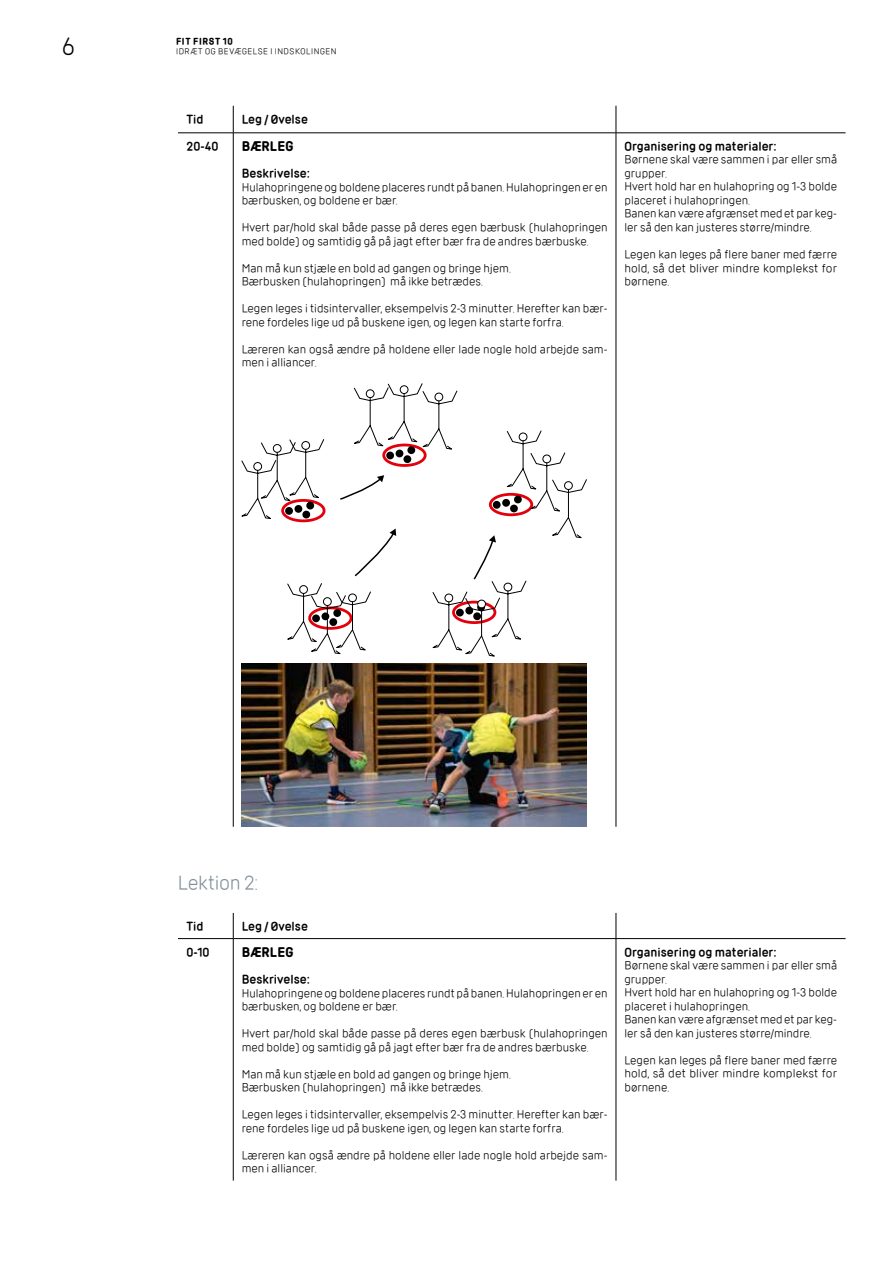
<style>
.page{position:relative;width:893px;height:1263px;background:#fff}
.page>*{position:absolute;margin:0;border:0;box-sizing:border-box;transform-origin:0 0}
.t1{font:24px "DIF";color:#000}
.t2{font:19.5px "DIF";letter-spacing:-.015em;color:#83929b}
.t3{font:700 12px "DIF";letter-spacing:.02em;color:#000}
.t4{font:11.55px/13.5px "DIF";color:#000}
.t5{font:600 11.55px "DIF";color:#000}
.t6{font:8.4px "DIF";letter-spacing:.065em;color:#000}
.t7{font:700 8.4px "DIF";letter-spacing:.07em;color:#000}
</style>
<div class="page">
<svg style="left:233px;top:106px;width:1px;height:27px"></svg>
<svg style="left:616px;top:106px;width:1px;height:27px"></svg>
<hr style="left:178px;top:133px;width:55px;height:1px;background:#000">
<hr style="left:233px;top:133px;width:383px;height:1px;background:#000">
<hr style="left:233px;top:133px;width:1px;height:694px;background:#000">
<hr style="left:616px;top:133px;width:230px;height:1px;background:#000">
<hr style="left:616px;top:133px;width:1px;height:694px;background:#000">
<svg style="left:242px;top:383px;width:345px;height:273px"></svg>
<svg style="left:233px;top:913px;width:1px;height:25px"></svg>
<svg style="left:616px;top:913px;width:1px;height:25px"></svg>
<hr style="left:178px;top:938px;width:55px;height:1px;background:#000">
<hr style="left:233px;top:938px;width:383px;height:1px;background:#000">
<hr style="left:233px;top:939px;width:1px;height:241px;background:#000">
<hr style="left:616px;top:938px;width:230px;height:1px;background:#000">
<hr style="left:616px;top:939px;width:1px;height:241px;background:#000">
<img style="left:242px;top:663px;width:345px;height:164px">
<h1 class="t1" style="left:62px;top:32px;width:14px">6</h1>
<p class="t6" style="left:176px;top:47px;width:162px">IDRÆT OG BEVÆGELSE I INDSKOLINGEN</p>
<p class="t7" style="left:176px;top:36px;width:58px">FIT FIRST 10</p>
<p class="t5" style="left:186px;top:112px;width:19px">Tid</p>
<p class="t5" style="left:242px;top:112px;width:68px">Leg / Øvelse</p>
<p class="t5" style="left:186px;top:139px;width:34px">20-40</p>
<p class="t3" style="left:242px;top:138px;width:53px">BÆRLEG</p>
<p class="t5" style="left:242px;top:166px;width:70px">Beskrivelse:</p>
<p class="t4" style="left:242px;top:180px;width:367px">Hulahopringene og boldene placeres rundt på banen. Hulahopringen er en bærbusken, og boldene er bær.</p>
<p class="t4" style="left:242px;top:221px;width:367px">Hvert par/hold skal både passe på deres egen bærbusk (hulahopringen med bolde) og samtidig gå på jagt efter bær fra de andres bærbuske.</p>
<p class="t4" style="left:242px;top:261px;width:271px">Man må kun stjæle en bold ad gangen og bringe hjem.<br>Bærbusken (hulahopringen) må ikke betrædes.</p>
<p class="t4" style="left:242px;top:302px;width:367px">Legen leges i tidsintervaller, eksempelvis 2-3 minutter. Herefter kan bær&shy;rene fordeles lige ud på buskene igen, og legen kan starte forfra.</p>
<p class="t4" style="left:242px;top:342px;width:367px">Læreren kan også ændre på holdene eller lade nogle hold arbejde sam&shy;men i alliancer.</p>
<p class="t5" style="left:624px;top:139px;width:154px">Organisering og materialer:</p>
<p class="t4" style="left:624px;top:153px;width:214px">Børnene skal være sammen i par eller små grupper.<br>Hvert hold har en hulahopring og 1-3 bolde placeret i hulahopringen.<br>Banen kan være afgrænset med et par keg&shy;ler så den kan justeres større/mindre.</p>
<p class="t4" style="left:624px;top:247px;width:214px;text-align:justify">Legen kan leges på flere baner med færre hold, så det bliver mindre komplekst for børnene.</p>
<h2 class="t2" style="left:178px;top:871px;width:82px">Lektion 2:</h2>
<p class="t5" style="left:186px;top:919px;width:19px">Tid</p>
<p class="t5" style="left:242px;top:919px;width:68px">Leg / Øvelse</p>
<p class="t5" style="left:186px;top:945px;width:25px">0-10</p>
<p class="t3" style="left:242px;top:944px;width:53px">BÆRLEG</p>
<p class="t5" style="left:242px;top:972px;width:70px">Beskrivelse:</p>
<p class="t4" style="left:242px;top:986px;width:367px">Hulahopringene og boldene placeres rundt på banen. Hulahopringen er en bærbusken, og boldene er bær.</p>
<p class="t4" style="left:242px;top:1026px;width:367px">Hvert par/hold skal både passe på deres egen bærbusk (hulahopringen med bolde) og samtidig gå på jagt efter bær fra de andres bærbuske.</p>
<p class="t4" style="left:242px;top:1067px;width:271px">Man må kun stjæle en bold ad gangen og bringe hjem.<br>Bærbusken (hulahopringen) må ikke betrædes.</p>
<p class="t4" style="left:242px;top:1107px;width:367px">Legen leges i tidsintervaller, eksempelvis 2-3 minutter. Herefter kan bær&shy;rene fordeles lige ud på buskene igen, og legen kan starte forfra.</p>
<p class="t4" style="left:242px;top:1148px;width:367px">Læreren kan også ændre på holdene eller lade nogle hold arbejde sam&shy;men i alliancer.</p>
<p class="t5" style="left:624px;top:945px;width:154px">Organisering og materialer:</p>
<p class="t4" style="left:624px;top:959px;width:214px">Børnene skal være sammen i par eller små grupper.<br>Hvert hold har en hulahopring og 1-3 bolde placeret i hulahopringen.<br>Banen kan være afgrænset med et par keg&shy;ler så den kan justeres større/mindre.</p>
<p class="t4" style="left:624px;top:1053px;width:214px;text-align:justify">Legen kan leges på flere baner med færre hold, så det bliver mindre komplekst for børnene.</p>
</div>
